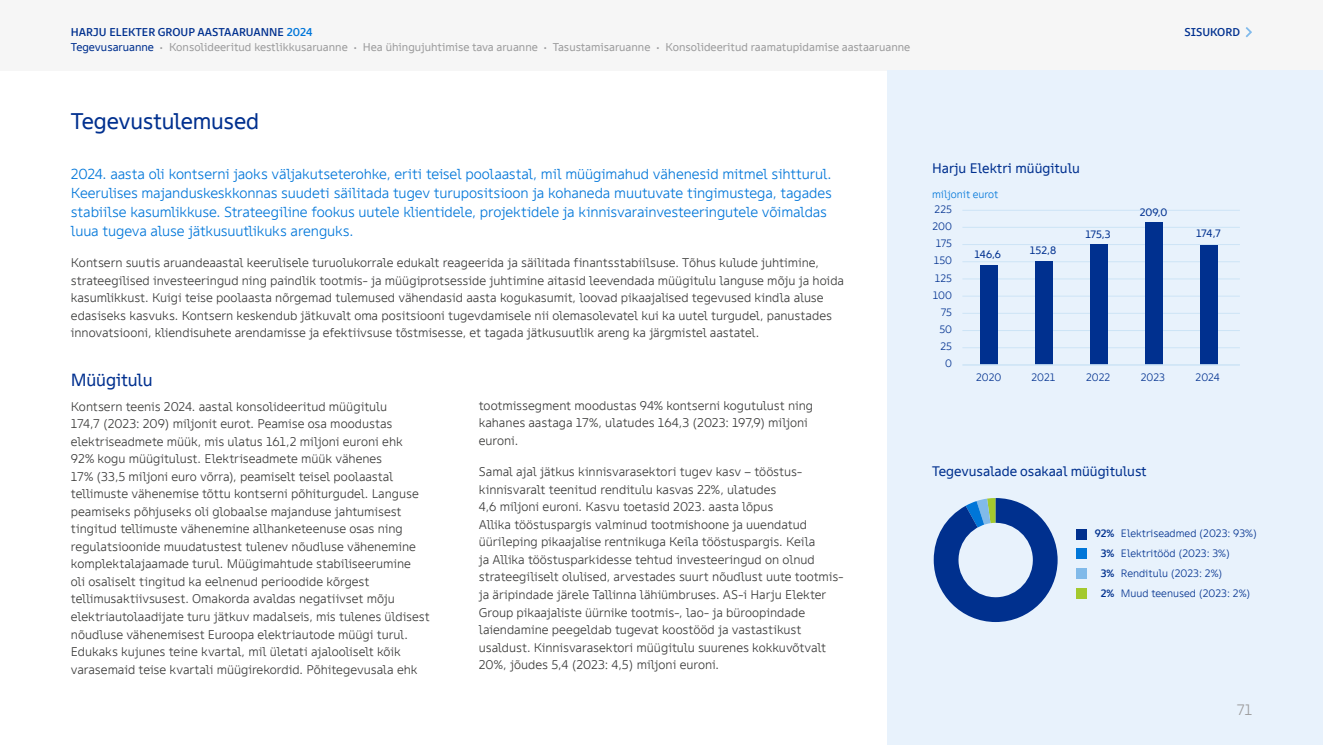
<style>
.page{position:relative;width:1323px;height:745px;background:#fff}
.page>*{position:absolute;margin:0;border:0;box-sizing:border-box;transform-origin:0 0}
.t1{font:22.5px "TT Fellows";letter-spacing:-.01em;color:#00308f}
.t2{font:17.5px "TT Fellows";letter-spacing:-.01em;color:#00308f}
.t3{font:300 15px "TT Fellows";color:#9c9c9d}
.t4{font:300 14.38px/18.8px "TT Fellows";letter-spacing:-.015em;color:#0076d9}
.t5{font:13.75px "TT Fellows";color:#00308e}
.t6{font:13.75px "TT Fellows";color:#00308f}
.t7{font:300 12.5px/17.5px "TT Fellows";letter-spacing:-.005em;color:#3a3a39}
.t8{font:11.25px/15px "TT Fellows";color:#9c9c9d}
.t9{font:500 11.25px "TT Fellows";color:#00308f}
.t10{font:300 10.62px/20px "TT Fellows";color:#00308e}
.t11{font:300 10.62px/17.1px "TT Fellows";letter-spacing:-.005em;color:#00308f;text-align:right}
.t12{font:10.62px "TT Fellows";letter-spacing:-.015em;color:#00308f}
.t13{font:300 10.62px "TT Fellows";color:#0076d9}
.s1{font-weight:500;color:#00308f}
.s2{font-weight:500;color:#0076d9}
.s3{color:#00308f}
.s4{font-weight:500}
</style>
<div class="page">
<div style="left:0;top:0;width:1323px;height:71px;background:#f6f6f6"></div>
<div style="left:887px;top:71px;width:436px;height:673px;background:#e8f2fc"></div>
<svg style="left:1245px;top:27px;width:7px;height:10px"></svg>
<div style="left:1076px;top:528px;width:10px;height:11px;background:#00308e"></div>
<div style="left:1076px;top:548px;width:10px;height:10px;background:#0076d8"></div>
<div style="left:1076px;top:568px;width:10px;height:10px;background:#81bae9"></div>
<div style="left:1076px;top:587px;width:10px;height:11px;background:#a3c92e"></div>
<svg style="left:934px;top:498px;width:123px;height:123px"></svg>
<hr style="left:962px;top:227px;width:278px;height:1px;background:#cde4f6">
<hr style="left:962px;top:244px;width:278px;height:1px;background:#cde4f6">
<hr style="left:962px;top:210px;width:278px;height:1px;background:#cde4f6">
<hr style="left:962px;top:261px;width:278px;height:1px;background:#cde4f6">
<hr style="left:962px;top:278px;width:278px;height:1px;background:#cde4f6">
<hr style="left:962px;top:295px;width:278px;height:1px;background:#cde4f6">
<hr style="left:962px;top:313px;width:278px;height:1px;background:#cde4f6">
<hr style="left:962px;top:330px;width:278px;height:1px;background:#cde4f6">
<hr style="left:962px;top:347px;width:278px;height:1px;background:#cde4f6">
<div style="left:1199px;top:245px;width:18px;height:119px;background:#00308f"></div>
<div style="left:1145px;top:222px;width:17px;height:142px;background:#00308f"></div>
<div style="left:1090px;top:244px;width:18px;height:120px;background:#00308f"></div>
<div style="left:1035px;top:261px;width:18px;height:103px;background:#00308f"></div>
<div style="left:980px;top:265px;width:18px;height:99px;background:#00308f"></div>
<hr style="left:962px;top:364px;width:278px;height:1px;background:#cde4f6">
<p class="t8" style="left:71px;top:24px;width:841px"><span class="s1">HARJU ELEKTER GROUP AASTAARUANNE</span> <span class="s2">2024<br></span><span class="s3">Tegevusaruanne</span> • Konsolideeritud kestlikkusaruanne • Hea ühingujuhtimise tava aruanne • Tasustamisaruanne • Konsolideeritud raamatupidamise aastaaruanne</p>
<p class="t9" style="left:1184px;top:25px;width:57px">SISUKORD</p>
<h1 class="t1" style="left:71px;top:107px;width:190px">Tegevustulemused</h1>
<p class="t4" style="left:71px;top:164px;width:762px">2024. aasta oli kontserni jaoks väljakutseterohke, eriti teisel poolaastal, mil müügimahud vähenesid mitmel sihtturul.<br>Keerulises majanduskeskkonnas suudeti säilitada tugev turupositsioon ja kohaneda muutuvate tingimustega, tagades stabiilse kasumlikkuse. Strateegiline fookus uutele klientidele, projektidele ja kinnisvarainvesteeringutele võimaldas luua tugeva aluse jätkusuutlikuks arenguks.</p>
<p class="t7" style="left:71px;top:254px;width:775px">Kontsern suutis aruandeaastal keerulisele turuolukorrale edukalt reageerida ja säilitada finantsstabiilsuse. Tõhus kulude juhtimine, strateegilised investeeringud ning paindlik tootmis- ja müügiprotsesside juhtimine aitasid leevendada müügitulu languse mõju ja hoida kasumlikkust. Kuigi teise poolaasta nõrgemad tulemused vähendasid aasta kogukasumit, loovad pikaajalised tegevused kindla aluse edasiseks kasvuks. Kontsern keskendub jätkuvalt oma positsiooni tugevdamisele nii olemasolevatel kui ka uutel turgudel, panustades innovatsiooni, kliendisuhete arendamisse ja efektiivsuse tõstmisesse, et tagada jätkusuutlik areng ka järgmistel aastatel.</p>
<h2 class="t2" style="left:71px;top:369px;width:83px">Müügitulu</h2>
<p class="t7" style="left:71px;top:397px;width:360px">Kontsern teenis 2024. aastal konsolideeritud müügitulu<br>174,7 (2023: 209) miljonit eurot. Peamise osa moodustas elektriseadmete müük, mis ulatus 161,2 miljoni euroni ehk<br>92% kogu müügitulust. Elektriseadmete müük vähenes<br>17% (33,5 miljoni euro võrra), peamiselt teisel poolaastal tellimuste vähenemise tõttu kontserni põhiturgudel. Languse peamiseks põhjuseks oli globaalse majanduse jahtumisest tingitud tellimuste vähenemine allhanketeenuse osas ning regulatsioonide muudatustest tulenev nõudluse vähenemine komplektalajaamade turul. Müügimahtude stabiliseerumine<br>oli osaliselt tingitud ka eelnenud perioodide kõrgest tellimusaktiivsusest. Omakorda avaldas negatiivset mõju elektriautolaadijate turu jätkuv madalseis, mis tulenes üldisest nõudluse vähenemisest Euroopa elektriautode müügi turul.<br>Edukaks kujunes teine kvartal, mil ületati ajalooliselt kõik varasemaid teise kvartali müügirekordid. Põhitegevusala ehk</p>
<p class="t7" style="left:479px;top:396px;width:336px">tootmissegment moodustas 94% kontserni kogutulust ning kahanes aastaga 17%, ulatudes 164,3 (2023: 197,9) miljoni euroni.</p>
<p class="t7" style="left:479px;top:462px;width:365px">Samal ajal jätkus kinnisvarasektori tugev kasv – tööstus&shy;kinnisvaralt teenitud renditulu kasvas 22%, ulatudes<br>4,6 miljoni euroni. Kasvu toetasid 2023. aasta lõpus<br>Allika tööstuspargis valminud tootmishoone ja uuendatud üürileping pikaajalise rentnikuga Keila tööstuspargis. Keila<br>ja Allika tööstusparkidesse tehtud investeeringud on olnud strateegiliselt olulised, arvestades suurt nõudlust uute tootmis&shy;ja äripindade järele Tallinna lähiümbruses. AS-i Harju Elekter Group pikaajaliste üürnike tootmis-, lao- ja büroopindade laiendamine peegeldab tugevat koostööd ja vastastikust usaldust. Kinnisvarasektori müügitulu suurenes kokkuvõtvalt 20%, jõudes 5,4 (2023: 4,5) miljoni euroni.</p>
<p class="t6" style="left:932px;top:160px;width:149px">Harju Elektri müügitulu</p>
<p class="t11" style="left:932px;top:200px;width:21px">225<br>200<br>175<br>150<br>125<br>100<br>75<br>50<br>25<br>0</p>
<p class="t13" style="left:932px;top:188px;width:68px">miljonit eurot</p>
<p class="t12" style="left:1085px;top:228px;width:26px">175,3</p>
<p class="t12" style="left:1030px;top:244px;width:28px">152,8</p>
<p class="t12" style="left:974px;top:248px;width:28px">146,6</p>
<p class="t11" style="left:976px;top:368px;width:27px">2020</p>
<p class="t11" style="left:1031px;top:368px;width:26px">2021</p>
<p class="t11" style="left:1086px;top:368px;width:26px">2022</p>
<p class="t12" style="left:1140px;top:206px;width:29px">209,0</p>
<p class="t12" style="left:1196px;top:227px;width:26px">174,7</p>
<p class="t11" style="left:1141px;top:368px;width:26px">2023</p>
<p class="t11" style="left:1195px;top:368px;width:26px">2024</p>
<p class="t5" style="left:932px;top:462px;width:216px">Tegevusalade osakaal müügitulust</p>
<p class="t10" style="left:1100px;top:523px;width:158px;text-indent:-6px"><span class="s4">92%</span> Elektriseadmed (2023: 93%)<br><span class="s4">3%</span> Elektritööd (2023: 3%)<br><span class="s4">3%</span> Renditulu (2023: 2%)<br><span class="s4">2%</span> Muud teenused (2023: 2%)</p>
<p class="t3" style="left:1237px;top:700px;width:17px">71</p>
</div>
